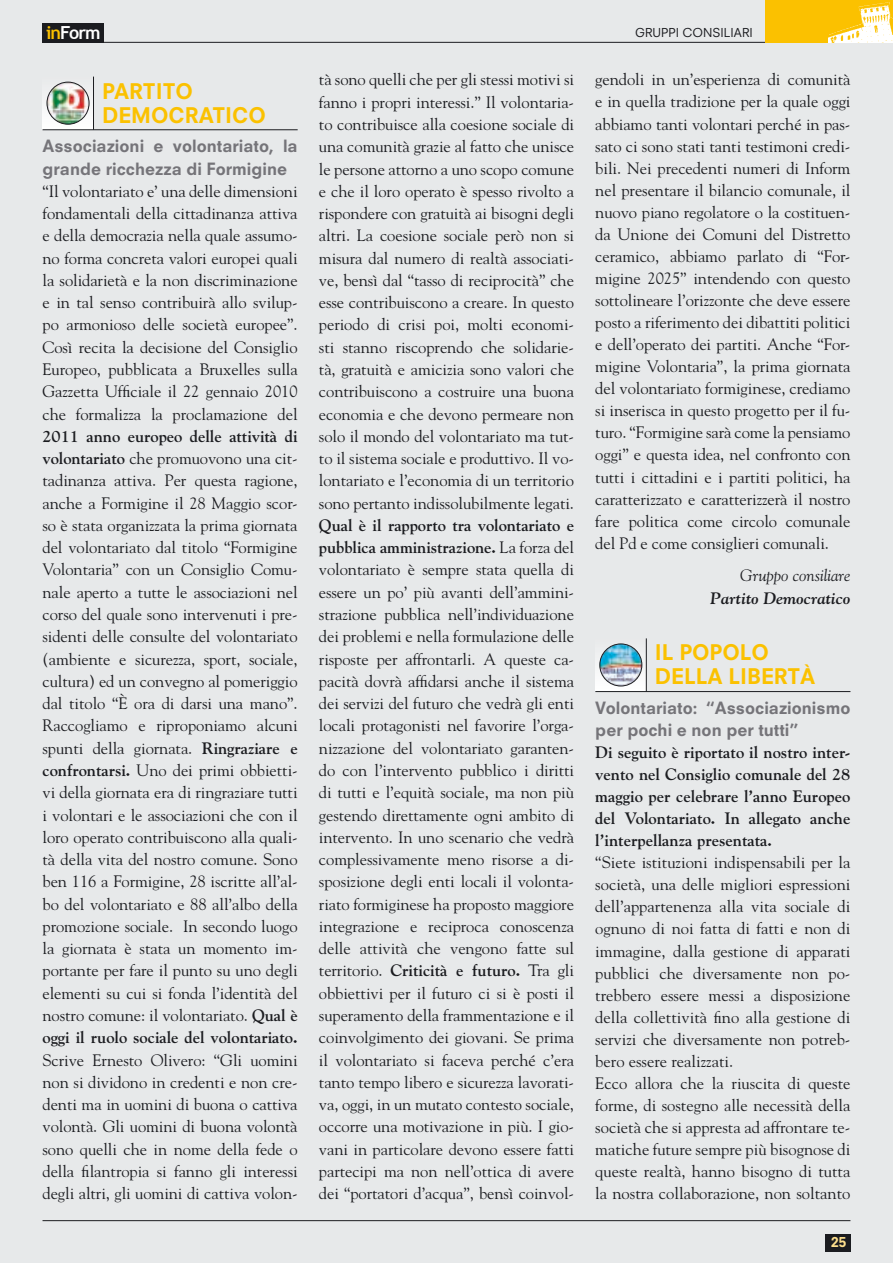
<style>
.page{position:relative;width:893px;height:1263px;background:#e7e9ea}
.page>*{position:absolute;margin:0;border:0;box-sizing:border-box;transform-origin:0 0}
.t1{font:800 21px/24px "Neuzeit S";color:#fbc100}
.t2{font:700 18px "Trebuchet MS";letter-spacing:-.05em;color:#fff}
.t3{font:16.5px/22.2px "Goudy";color:#1b1c20;text-align:justify}
.t4{font:700 16.5px/22px "Goudy";color:#1b1c20;text-align:justify}
.t5{font:800 16.5px/22.2px "Neuzeit S";color:#757479}
.t6{font:italic 700 16.5px "Goudy";color:#1b1c20}
.t7{font:italic 16.5px "Goudy";color:#1b1c20}
.t8{font:800 13.5px "Neuzeit S";color:#fee08e}
.t9{font:12px "Neuzeit S";color:#1b1c20}
.s1{color:#fbc100}
.s2{font-weight:700}
</style>
<div class="page">
<hr style="left:43px;top:42px;width:723px;height:1px;background:#1b1c20">
<div style="left:43px;top:23px;width:61px;height:19px;background:#1b1c20"></div>
<div style="left:765px;top:0;width:128px;height:43px;background:#fbc100"></div>
<hr style="left:43px;top:1220px;width:807px;height:1px;background:#1b1c20">
<div style="left:825px;top:1234px;width:25px;height:17px;background:#1b1c20"></div>
<img style="left:828px;top:2px;width:65px;height:41px">
<svg style="left:43px;top:81px;width:50px;height:48px"></svg>
<hr style="left:43px;top:129px;width:255px;height:1px;background:#1b1c20">
<hr style="left:93px;top:77px;width:1px;height:53px;background:#1b1c20">
<img style="left:47px;top:82px;width:42px;height:42px;border-radius:50%">
<div style="left:47px;top:82px;width:42px;height:42px;border:1px solid #1b1c20;border-radius:50%"></div>
<svg style="left:595px;top:638px;width:51px;height:53px"></svg>
<hr style="left:595px;top:691px;width:255px;height:1px;background:#1b1c20">
<hr style="left:646px;top:638px;width:1px;height:53px;background:#1b1c20">
<img style="left:600px;top:644px;width:42px;height:42px;border-radius:50%">
<div style="left:600px;top:644px;width:42px;height:42px;border:1px solid #1b1c20;border-radius:50%"></div>
<p class="t2" style="left:46px;top:22px;width:56px"><span class="s1">in</span>Form</p>
<p class="t9" style="left:635px;top:26px;width:119px">GRUPPI CONSILIARI</p>
<p class="t1" style="left:102px;top:79px;width:26px">Partito democratico</p>
<p class="t5" style="left:43px;top:135px;width:257px">Associazioni e volontariato, la grande ricchezza di Formigine</p>
<p class="t3" style="left:43px;top:180px;width:257px">“Il volontariato e’ una delle dimensioni fondamentali della cittadinanza attiva e della democrazia nella quale assumo&shy;no forma concreta valori europei quali la solidarietà e la non discriminazione e in tal senso contribuirà allo svilup&shy;po armonioso delle società europee”.<br>Così recita la decisione del Consiglio Europeo, pubblicata a Bruxelles sulla Gazzetta Ufficiale il 22 gennaio 2010 che formalizza la proclamazione del</p>
<p class="t3" style="left:43px;top:425px;width:257px"><span class="s2">2011 anno europeo delle attività di volontariato</span> che promuovono una cit&shy;tadinanza attiva. Per questa ragione, anche a Formigine il 28 Maggio scor&shy;so è stata organizzata la prima giornata del volontariato dal titolo “Formigine Volontaria” con un Consiglio Comu&shy;nale aperto a tutte le associazioni nel corso del quale sono intervenuti i pre&shy;sidenti delle consulte del volontariato (ambiente e sicurezza, sport, sociale, cultura) ed un convegno al pomeriggio dal titolo “È ora di darsi una mano”.<br>Raccogliamo e riproponiamo alcuni spunti della giornata. <span class="s2">Ringraziare e confrontarsi.</span> Uno dei primi obbietti&shy;vi della giornata era di ringraziare tutti i volontari e le associazioni che con il loro operato contribuiscono alla quali&shy;tà della vita del nostro comune. Sono ben 116 a Formigine, 28 iscritte all’al&shy;bo del volontariato e 88 all’albo della promozione sociale. In secondo luogo la giornata è stata un momento im&shy;portante per fare il punto su uno degli elementi su cui si fonda l’identità del nostro comune: il volontariato. <span class="s2">Qual è oggi il ruolo sociale del volontariato.</span></p>
<p class="t3" style="left:43px;top:1048px;width:257px">Scrive Ernesto Olivero: “Gli uomini non si dividono in credenti e non cre&shy;denti ma in uomini di buona o cattiva volontà. Gli uomini di buona volontà sono quelli che in nome della fede o della filantropia si fanno gli interessi degli altri, gli uomini di cattiva volon-</p>
<p class="t3" style="left:319px;top:68px;width:257px">tà sono quelli che per gli stessi motivi si fanno i propri interessi.” Il volontaria&shy;to contribuisce alla coesione sociale di una comunità grazie al fatto che unisce le persone attorno a uno scopo comune e che il loro operato è spesso rivolto a rispondere con gratuità ai bisogni degli altri. La coesione sociale però non si misura dal numero di realtà associati&shy;ve, bensì dal “tasso di reciprocità” che esse contribuiscono a creare. In questo periodo di crisi poi, molti economi&shy;sti stanno riscoprendo che solidarie&shy;tà, gratuità e amicizia sono valori che contribuiscono a costruire una buona economia e che devono permeare non solo il mondo del volontariato ma tut&shy;to il sistema sociale e produttivo. Il vo&shy;lontariato e l’economia di un territorio sono pertanto indissolubilmente legati.</p>
<p class="t3" style="left:319px;top:514px;width:257px"><span class="s2">Qual è il rapporto tra volontariato e pubblica amministrazione.</span> La forza del volontariato è sempre stata quella di essere un po’ più avanti dell’ammini&shy;strazione pubblica nell’individuazione dei problemi e nella formulazione delle risposte per affrontarli. A queste ca&shy;pacità dovrà affidarsi anche il sistema dei servizi del futuro che vedrà gli enti locali protagonisti nel favorire l’orga&shy;nizzazione del volontariato garanten&shy;do con l’intervento pubblico i diritti di tutti e l’equità sociale, ma non più gestendo direttamente ogni ambito di intervento. In uno scenario che vedrà complessivamente meno risorse a di&shy;sposizione degli enti locali il volonta&shy;riato formiginese ha proposto maggiore integrazione e reciproca conoscenza delle attività che vengono fatte sul territorio. <span class="s2">Criticità e futuro.</span> Tra gli obbiettivi per il futuro ci si è posti il superamento della frammentazione e il coinvolgimento dei giovani. Se prima il volontariato si faceva perché c’era tanto tempo libero e sicurezza lavorati&shy;va, oggi, in un mutato contesto sociale, occorre una motivazione in più. I gio&shy;vani in particolare devono essere fatti partecipi ma non nell’ottica di avere dei “portatori d’acqua”, bensì coinvol-</p>
<p class="t3" style="left:595px;top:68px;width:257px">gendoli in un’esperienza di comunità e in quella tradizione per la quale oggi abbiamo tanti volontari perché in pas&shy;sato ci sono stati tanti testimoni credi&shy;bili. Nei precedenti numeri di Inform nel presentare il bilancio comunale, il nuovo piano regolatore o la costituen&shy;da Unione dei Comuni del Distretto ceramico, abbiamo parlato di “For&shy;migine 2025” intendendo con questo sottolineare l’orizzonte che deve essere posto a riferimento dei dibattiti politici e dell’operato dei partiti. Anche “For&shy;migine Volontaria”, la prima giornata del volontariato formiginese, crediamo si inserisca in questo progetto per il fu&shy;turo. “Formigine sarà come la pensiamo oggi” e questa idea, nel confronto con tutti i cittadini e i partiti politici, ha caratterizzato e caratterizzerà il nostro fare politica come circolo comunale del Pd e come consiglieri comunali.</p>
<p class="t7" style="left:740px;top:566px;width:112px">Gruppo consiliare</p>
<p class="t6" style="left:710px;top:587px;width:142px">Partito Democratico</p>
<p class="t1" style="left:655px;top:640px;width:54px">il Popolo della</p>
<p class="t1" style="left:728px;top:664px;width:25px">Libert</p>
<p class="t1" style="left:800px;top:664px;width:17px">à</p>
<p class="t5" style="left:595px;top:697px;width:257px">Volontariato: “Associazionismo per pochi e non per tutti”</p>
<p class="t4" style="left:595px;top:741px;width:257px">Di seguito è riportato il nostro inter&shy;vento nel Consiglio comunale del 28 maggio per celebrare l’anno Europeo del Volontariato. In allegato anche l’interpellanza presentata.</p>
<p class="t3" style="left:595px;top:851px;width:257px;text-align:left">“Siete istituzioni indispensabili per la società, una delle migliori espressioni dell’appartenenza alla vita sociale di ognuno di noi fatta di fatti e non di immagine, dalla gestione di apparati pubblici che diversamente non po&shy;trebbero essere messi a disposizione della collettività fino alla gestione di servizi che diversamente non potreb&shy;bero essere realizzati.<br>Ecco allora che la riuscita di queste forme, di sostegno alle necessità della società che si appresta ad affrontare te&shy;matiche future sempre più bisognose di queste realtà, hanno bisogno di tutta la nostra collaborazione, non soltanto</p>
<p class="t8" style="left:831px;top:1234px;width:16px">25</p>
</div>
